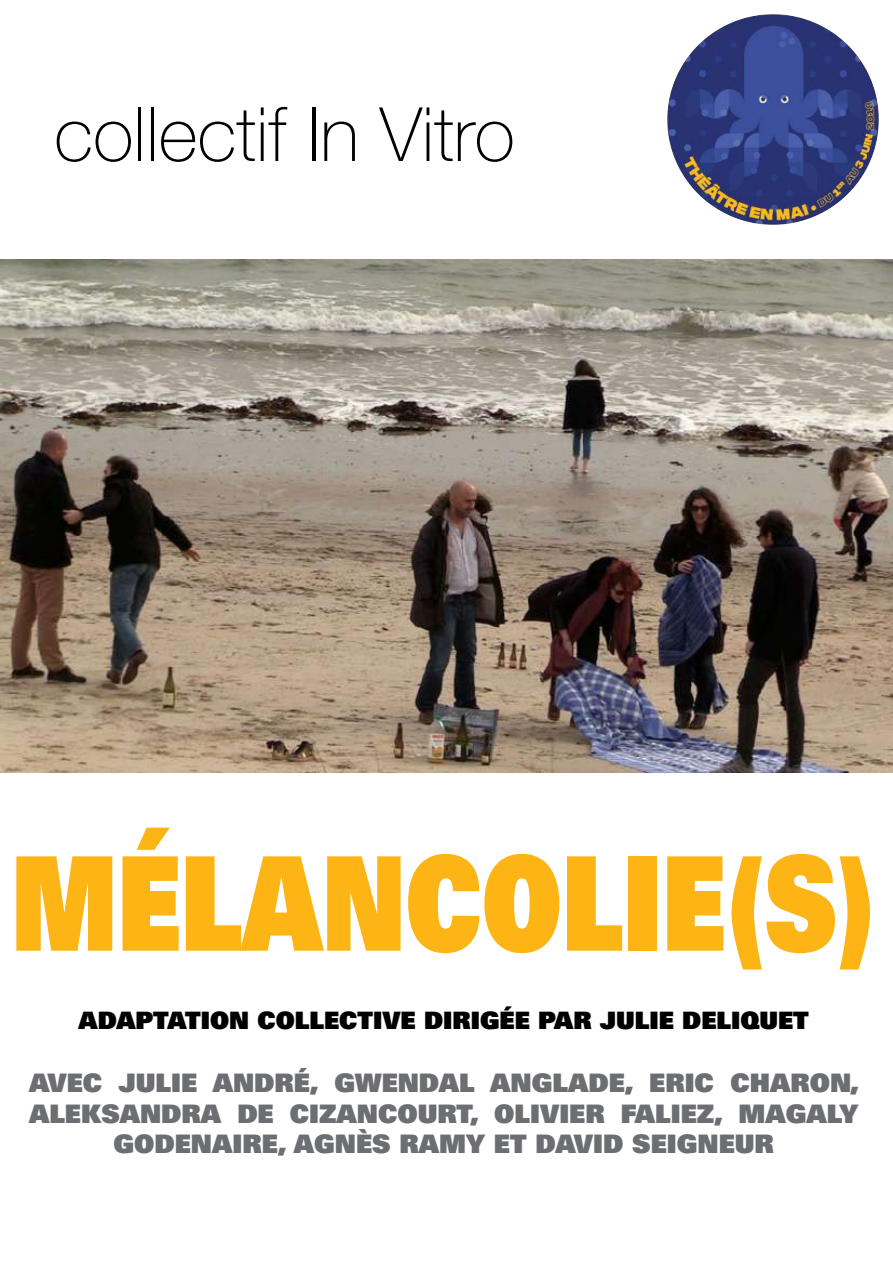
<style>
.page{position:relative;width:893px;height:1263px;background:#fff}
.page>*{position:absolute;margin:0;border:0;box-sizing:border-box;transform-origin:0 0}
.t1{font:900 130.65px "Univers";color:#fcb515;scale:.77 1}
.t2{font:100 75px "Helvetica Neue";color:#000}
.t3{font:900 25.5px "Univers";color:#6d6e71}
.t4{font:900 24px "Univers";color:#000}
</style>
<div class="page">
<img style="left:0;top:259px;width:893px;height:513px">
<img style="left:667px;top:14px;width:212px;height:211px">
<h2 class="t2" style="left:54px;top:91px;width:462px">collectif In Vitro</h2>
<h1 class="t1" style="left:11px;top:818px;width:1124px">MÉLANCOLIE(S)</h1>
<p class="t4" style="left:79px;top:1005px;width:732px">ADAPTATION COLLECTIVE DIRIGÉE PAR JULIE DELIQUET</p>
<p class="t3" style="left:29px;top:1066px;width:141px">AVEC JULIE</p>
<p class="t3" style="left:213px;top:1066px;width:246px">AN DRÉ, GWEN DAL</p>
<p class="t3" style="left:490px;top:1066px;width:210px">ANGLADE, ERIC</p>
<p class="t3" style="left:730px;top:1066px;width:130px">CHARON,</p>
<p class="t3" style="left:29px;top:1097px;width:482px">ALEKSANDRA DE CIZANCOURT, OLIVIE</p>
<p class="t3" style="left:585px;top:1097px;width:67px">R FALIEZ</p>
<p class="t3" style="left:714px;top:1097px;width:146px">, MAGALY</p>
<p class="t3" style="left:114px;top:1127px;width:79px">GODENAI</p>
<p class="t3" style="left:242px;top:1127px;width:322px">RE, AGNÈS RAMY ET DAVI</p>
<p class="t3" style="left:603px;top:1127px;width:172px">D SEIGNEUR</p>
</div>
